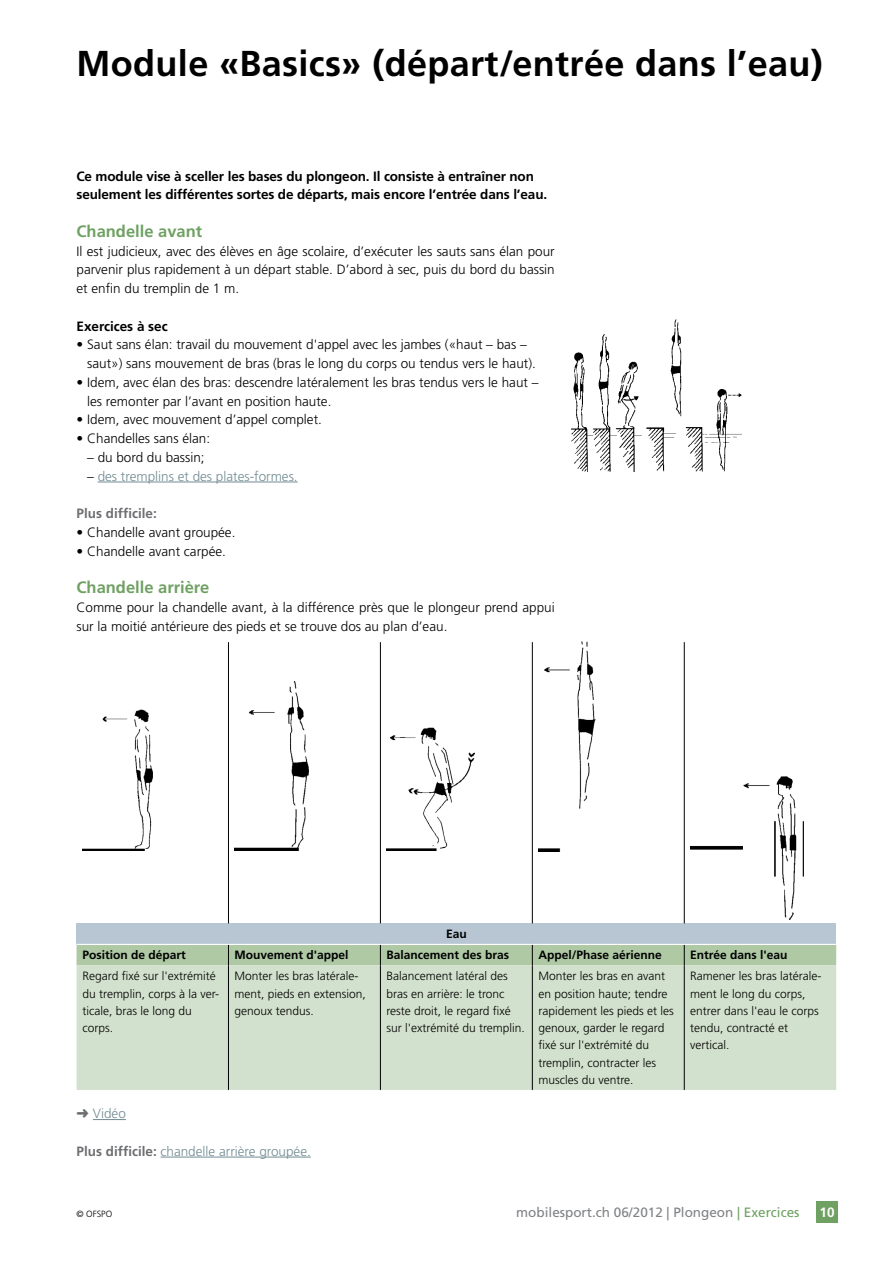
<style>
.page{position:relative;width:893px;height:1263px;background:#fff}
.page>*{position:absolute;margin:0;border:0;box-sizing:border-box;transform-origin:0 0}
._1_Haupttitel{font:700 36px "Frutiger LT";letter-spacing:.01em;color:#000}
._3_Titel_gruen{font:700 16.5px "Frutiger LT";color:#6fa162}
.Grundtext_f_Aufzählu{font:300 13.5px/18.8px "Frutiger LT";color:#000}
.Gundtext_f{font:300 13.5px/18.8px "Frutiger LT";color:#000;text-align:justify}
.Lead{font:700 13.5px/18.8px "Frutiger LT";letter-spacing:-.01em;color:#000}
.Gundtext_d{font:300 13.5px "Frutiger LT";color:#728c94}
.t1{font:13.5px "Frutiger LT";color:#808285}
.Grundtext_f_Aufzählu-2{font:300 13.5px "Frutiger LT";color:#728c94}
.Gundtext_f-2{font:700 13.5px "Frutiger LT";color:#6d6e71}
.t2{font:700 13.5px "Frutiger LT";color:#fff}
.Tabelle_f{font:300 12px/17.2px "Frutiger LT";color:#000}
.Tabellensatz_deutsch{font:700 12px "Frutiger LT";color:#000}
.t3{font:300 9px "Frutiger LT";color:#000}
.s1{color:#000}
.s2{color:#6d6e71}
.s3{font-weight:700;color:#6d6e71}
.s4{color:#6fa162}
</style>
<div class="page">
<div style="left:816px;top:1201px;width:22px;height:21px;background:#6fa162"></div>
<img style="left:572px;top:319px;width:169px;height:153px">
<div style="left:77px;top:923px;width:759px;height:21px;background:#b8c6d4"></div>
<div style="left:77px;top:965px;width:759px;height:125px;background:#d2e1cd"></div>
<hr style="left:228px;top:642px;width:1px;height:281px;background:#000">
<hr style="left:380px;top:642px;width:1px;height:281px;background:#000">
<hr style="left:532px;top:642px;width:1px;height:281px;background:#000">
<hr style="left:684px;top:642px;width:1px;height:281px;background:#000">
<div style="left:77px;top:945px;width:759px;height:20px;background:#afc9a5"></div>
<hr style="left:228px;top:965px;width:1px;height:125px;background:#000">
<hr style="left:380px;top:965px;width:1px;height:125px;background:#000">
<hr style="left:532px;top:965px;width:1px;height:125px;background:#000">
<hr style="left:684px;top:965px;width:1px;height:125px;background:#000">
<img style="left:83px;top:710px;width:70px;height:140px">
<img style="left:234px;top:681px;width:75px;height:169px">
<img style="left:386px;top:727px;width:88px;height:123px">
<img style="left:538px;top:642px;width:57px;height:209px">
<img style="left:690px;top:776px;width:114px;height:143px">
<hr style="left:98px;top:482px;width:200px;height:1px;background:#728c94">
<hr style="left:93px;top:1119px;width:33px;height:1px;background:#728c94">
<hr style="left:161px;top:1157px;width:150px;height:1px;background:#728c94">
<p class="_1_Haupttitel" style="left:77px;top:43px;width:748px">Module «Basics» (départ/entrée dans l’eau)</p>
<p class="Lead" style="left:77px;top:167px;width:472px">Ce module vise à sceller les bases du plongeon. Il consiste à entraîner non seulement les différentes sortes de départs, mais encore l’entrée dans l’eau.</p>
<p class="_3_Titel_gruen" style="left:77px;top:221px;width:127px">Chandelle avant</p>
<p class="Gundtext_f" style="left:77px;top:242px;width:480px">Il est judicieux, avec des élèves en âge scolaire, d’exécuter les sauts sans élan pour parvenir plus rapidement à un départ stable. D’abord à sec, puis du bord du bassin et enfin du tremplin de 1 m.</p>
<p class="Lead" style="left:77px;top:317px;width:93px">Exercices à sec</p>
<p class="Grundtext_f_Aufzählu" style="left:87px;top:335px;width:450px;text-indent:-11px">• Saut sans élan: travail du mouvement d'appel avec les jambes («haut – bas – saut») sans mouvement de bras (bras le long du corps ou tendus vers le haut).</p>
<p class="Grundtext_f_Aufzählu" style="left:87px;top:373px;width:453px;text-indent:-11px">• Idem, avec élan des bras: descendre latéralement les bras tendus vers le haut – les remonter par l’avant en position haute.</p>
<p class="Grundtext_f_Aufzählu" style="left:77px;top:410px;width:247px">• Idem, avec mouvement d’appel complet.</p>
<p class="Grundtext_f_Aufzählu" style="left:77px;top:429px;width:135px">• Chandelles sans élan:</p>
<p class="Grundtext_f_Aufzählu" style="left:87px;top:448px;width:119px">– du bord du bassin;</p>
<p class="Grundtext_f_Aufzählu-2" style="left:87px;top:468px;width:212px"><span class="s1">–</span> des tremplins et des plates-formes.</p>
<p class="Gundtext_f-2" style="left:77px;top:505px;width:82px">Plus difficile:</p>
<p class="Grundtext_f_Aufzählu" style="left:77px;top:523px;width:160px">• Chandelle avant groupée.</p>
<p class="Grundtext_f_Aufzählu" style="left:77px;top:542px;width:151px">• Chandelle avant carpée.</p>
<p class="_3_Titel_gruen" style="left:77px;top:578px;width:134px">Chandelle arrière</p>
<p class="Gundtext_f" style="left:77px;top:598px;width:480px">Comme pour la chandelle avant, à la différence près que le plongeur prend appui sur la moitié antérieure des pieds et se trouve dos au plan d’eau.</p>
<p class="Tabellensatz_deutsch" style="left:446px;top:927px;width:22px">Eau</p>
<p class="Tabellensatz_deutsch" style="left:83px;top:948px;width:105px">Position de départ</p>
<p class="Tabellensatz_deutsch" style="left:234px;top:948px;width:116px">Mouvement d'appel</p>
<p class="Tabellensatz_deutsch" style="left:386px;top:948px;width:124px">Balancement des bras</p>
<p class="Tabellensatz_deutsch" style="left:538px;top:948px;width:125px">Appel/Phase aérienne</p>
<p class="Tabellensatz_deutsch" style="left:690px;top:948px;width:99px">Entrée dans l'eau</p>
<p class="Tabelle_f" style="left:83px;top:968px;width:138px">Regard fixé sur l'extrémité du tremplin, corps à la ver&shy;ticale, bras le long du corps.</p>
<p class="Tabelle_f" style="left:234px;top:968px;width:133px">Monter les bras latérale&shy;ment, pieds en extension, genoux tendus.</p>
<p class="Tabelle_f" style="left:386px;top:968px;width:140px">Balancement latéral des bras en arrière: le tronc reste droit, le regard fixé sur l'extrémité du tremplin.</p>
<p class="Tabelle_f" style="left:538px;top:968px;width:137px">Monter les bras en avant en position haute; tendre rapidement les pieds et les genoux, garder le regard fixé sur l'extrémité du tremplin, contracter les muscles du ventre.</p>
<p class="Tabelle_f" style="left:690px;top:968px;width:133px">Ramener les bras latérale&shy;ment le long du corps, entrer dans l'eau le corps tendu, contracté et vertical.</p>
<p class="Gundtext_d" style="left:77px;top:1106px;width:51px"><span class="s2">➜</span> Vidéo</p>
<p class="Gundtext_d" style="left:77px;top:1143px;width:236px"><span class="s3">Plus difficile:</span> chandelle arrière groupée.</p>
<p class="t3" style="left:77px;top:1209px;width:37px">© OFSPO</p>
<p class="t1" style="left:516px;top:1204px;width:285px">mobilesport.ch 06/2012 | Plongeon <span class="s4">| Exercices</span></p>
<p class="t2" style="left:820px;top:1204px;width:17px">10</p>
</div>
